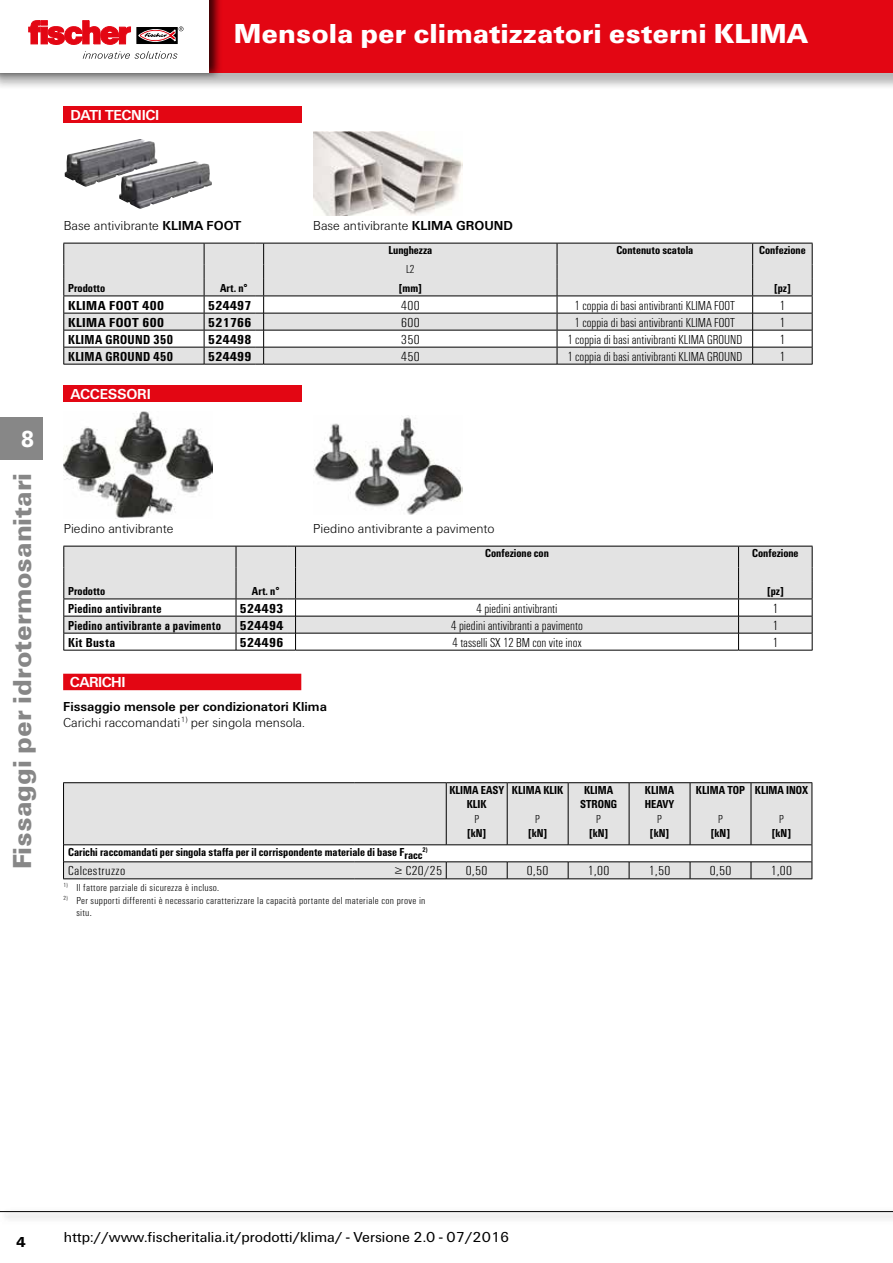
<style>
.page{position:relative;width:893px;height:1263px;background:#fff}
.page>*{position:absolute;margin:0;border:0;box-sizing:border-box;transform-origin:0 0}
.t1{font:900 28.5px "Fi We";color:#fff}
.t2{font:900 27px "Fi We";color:#878787}
.t3{font:900 24px "Fi We";color:#fff;scale:.88 1}
.t4{font:15px "Fi We";color:#000}
.t5{font:700 15px "Fi We";letter-spacing:-.02em;color:#fff}
.t6{font:700 15px "Fi We";letter-spacing:-.04em;color:#fff}
.t7{font:900 15px "Fi We";color:#000}
.t8{font:300 condensed 13.5px "Fi We";color:#000}
.t9{font:300 13.5px "Fi We";color:#000}
.t10{font:700 13.5px/16.2px "Fi We";color:#000}
.t11{font:700 condensed 13.5px "Fi We";letter-spacing:.025em;color:#000;scale:1.1 1}
.t12{font:300 condensed 13.5px "Fi We";color:#000;scale:1.1 1}
.t13{font:700 condensed 13.5px "Fi We";letter-spacing:.025em;color:#000;scale:.92 1}
.t14{font:700 condensed 13.5px "Fi We";letter-spacing:.025em;color:#000}
.t15{font:300 condensed 13.5px "Fi We";letter-spacing:.025em;color:#000;scale:1.1 1}
.t16{font:700 condensed 12px/14.4px "Fi We";color:#000;text-align:center}
.t17{font:300 condensed 12px "Fi We";color:#000}
.t18{font:300 condensed 10.5px/12.6px "Fi We";letter-spacing:.025em;color:#000;scale:1.1 1}
.t19{font:700 condensed 7.05px "Fi We";color:#000}
.s1{font-weight:700}
.s2{font-weight:300}
</style>
<div class="page">
<div style="left:0;top:1207px;width:893px;height:17px;background:#000;opacity:.75"></div>
<hr style="left:0;top:1211px;width:893px;height:1px;background:#000">
<div style="left:0;top:0;width:893px;height:91px;background:#000;opacity:.29"></div>
<div style="left:0;top:0;width:893px;height:72px;background:#e30613"></div>
<div style="left:0;top:0;width:223px;height:81px;background:#000;opacity:.75"></div>
<div style="left:0;top:0;width:208px;height:72px;background:#fff"></div>
<svg style="left:137px;top:27px;width:41px;height:17px"></svg>
<svg style="left:29px;top:21px;width:102px;height:24px"></svg>
<svg style="left:139px;top:26px;width:44px;height:15px"></svg>
<svg style="left:83px;top:51px;width:94px;height:8px"></svg>
<div style="left:0;top:417px;width:43px;height:42px;background:#878787"></div>
<svg style="left:63px;top:243px;width:750px;height:122px"></svg>
<div style="left:64px;top:106px;width:238px;height:17px;background:#e30613"></div>
<img style="left:65px;top:139px;width:147px;height:70px">
<img style="left:313px;top:132px;width:149px;height:84px">
<svg style="left:63px;top:546px;width:750px;height:105px"></svg>
<div style="left:64px;top:386px;width:238px;height:16px;background:#e30613"></div>
<img style="left:64px;top:411px;width:149px;height:108px">
<img style="left:313px;top:417px;width:149px;height:97px">
<div style="left:64px;top:783px;width:748px;height:61px;background:#e3e3e3"></div>
<hr style="left:446px;top:783px;width:1px;height:62px;background:#000">
<hr style="left:507px;top:783px;width:1px;height:62px;background:#000">
<hr style="left:568px;top:783px;width:1px;height:62px;background:#000">
<hr style="left:629px;top:783px;width:1px;height:62px;background:#000">
<hr style="left:690px;top:783px;width:1px;height:62px;background:#000">
<hr style="left:751px;top:783px;width:1px;height:62px;background:#000">
<hr style="left:812px;top:783px;width:1px;height:62px;background:#000">
<hr style="left:446px;top:782px;width:61px;height:1px;background:#000">
<hr style="left:507px;top:782px;width:61px;height:1px;background:#000">
<hr style="left:568px;top:782px;width:61px;height:1px;background:#000">
<hr style="left:629px;top:782px;width:61px;height:1px;background:#000">
<hr style="left:690px;top:782px;width:61px;height:1px;background:#000">
<hr style="left:751px;top:782px;width:61px;height:1px;background:#000">
<hr style="left:63px;top:782px;width:291px;height:1px;background:#000">
<hr style="left:63px;top:783px;width:1px;height:62px;background:#000">
<hr style="left:354px;top:782px;width:92px;height:1px;background:#000">
<hr style="left:64px;top:844px;width:290px;height:1px;background:#000">
<hr style="left:354px;top:844px;width:92px;height:1px;background:#000">
<hr style="left:446px;top:844px;width:61px;height:1px;background:#000">
<hr style="left:507px;top:844px;width:61px;height:1px;background:#000">
<hr style="left:568px;top:844px;width:61px;height:1px;background:#000">
<hr style="left:629px;top:844px;width:61px;height:1px;background:#000">
<hr style="left:690px;top:844px;width:61px;height:1px;background:#000">
<hr style="left:751px;top:844px;width:61px;height:1px;background:#000">
<svg style="left:63px;top:845px;width:750px;height:34px"></svg>
<div style="left:63px;top:674px;width:238px;height:16px;background:#e30613"></div>
<p class="t5" style="left:71px;top:107px;width:90px">DATI TECNICI</p>
<h1 class="t1" style="left:234px;top:17px;width:576px">Mensola per climatizzatori esterni KLIMA</h1>
<h3 class="t3" style="left:21px;top:425px;width:16px">8</h3>
<h2 class="t2" style="left:7px;top:869px;width:398px;rotate:-90deg">Fissaggi per idrotermosanitari</h2>
<p class="t9" style="left:64px;top:218px;width:179px">Base antivibrante <span class="s1">KLIMA FOOT</span></p>
<p class="t9" style="left:313px;top:218px;width:201px">Base antivibrante <span class="s1">KLIMA GROUND</span></p>
<p class="t16" style="left:388px;top:243px;width:45px">Lunghezza</p>
<p class="t16" style="left:616px;top:243px;width:79px">Contenuto scatola</p>
<p class="t16" style="left:759px;top:243px;width:48px">Confezione</p>
<p class="t17" style="left:406px;top:263px;width:10px">L2</p>
<p class="t16" style="left:68px;top:281px;width:39px">Prodotto</p>
<p class="t16" style="left:220px;top:281px;width:29px">Art. n°</p>
<p class="t16" style="left:399px;top:281px;width:25px">[mm]</p>
<p class="t16" style="left:774px;top:281px;width:18px">[pz]</p>
<p class="t11" style="left:68px;top:297px;width:89px">KLIMA FOOT 400</p>
<p class="t11" style="left:208px;top:297px;width:41px">524497</p>
<p class="t12" style="left:401px;top:298px;width:18px">400</p>
<p class="t8" style="left:575px;top:298px;width:162px">1 coppia di basi antivibranti KLIMA FOOT</p>
<p class="t12" style="left:779px;top:298px;width:7px">1</p>
<p class="t11" style="left:68px;top:314px;width:89px">KLIMA FOOT 600</p>
<p class="t11" style="left:208px;top:314px;width:41px">521766</p>
<p class="t12" style="left:401px;top:315px;width:18px">600</p>
<p class="t8" style="left:575px;top:315px;width:162px">1 coppia di basi antivibranti KLIMA FOOT</p>
<p class="t12" style="left:779px;top:315px;width:7px">1</p>
<p class="t14" style="left:68px;top:331px;width:107px">KLIMA GROUND 350</p>
<p class="t11" style="left:208px;top:331px;width:41px">524498</p>
<p class="t12" style="left:401px;top:332px;width:18px">350</p>
<p class="t8" style="left:567px;top:332px;width:176px">1 coppia di basi antivibranti KLIMA GROUND</p>
<p class="t12" style="left:779px;top:332px;width:7px">1</p>
<p class="t14" style="left:68px;top:348px;width:107px">KLIMA GROUND 450</p>
<p class="t11" style="left:208px;top:348px;width:41px">524499</p>
<p class="t12" style="left:401px;top:349px;width:18px">450</p>
<p class="t8" style="left:567px;top:349px;width:176px">1 coppia di basi antivibranti KLIMA GROUND</p>
<p class="t12" style="left:779px;top:349px;width:7px">1</p>
<p class="t5" style="left:71px;top:386px;width:82px">ACCESSORI</p>
<p class="t9" style="left:64px;top:521px;width:111px">Piedino antivibrante</p>
<p class="t9" style="left:313px;top:521px;width:183px">Piedino antivibrante a pavimento</p>
<p class="t16" style="left:485px;top:546px;width:65px">Confezione con</p>
<p class="t16" style="left:752px;top:546px;width:48px">Confezione</p>
<p class="t16" style="left:68px;top:583px;width:39px">Prodotto</p>
<p class="t16" style="left:252px;top:583px;width:29px">Art. n°</p>
<p class="t16" style="left:767px;top:583px;width:18px">[pz]</p>
<p class="t13" style="left:68px;top:600px;width:103px">Piedino antivibrante</p>
<p class="t11" style="left:240px;top:600px;width:41px">524493</p>
<p class="t8" style="left:477px;top:601px;width:82px">4 piedini antivibranti</p>
<p class="t12" style="left:772px;top:601px;width:7px">1</p>
<p class="t13" style="left:68px;top:617px;width:168px">Piedino antivibrante a pavimento</p>
<p class="t11" style="left:240px;top:617px;width:41px">524494</p>
<p class="t8" style="left:451px;top:618px;width:133px">4 piedini antivibranti a pavimento</p>
<p class="t12" style="left:772px;top:618px;width:7px">1</p>
<p class="t14" style="left:68px;top:634px;width:49px">Kit Busta</p>
<p class="t11" style="left:240px;top:634px;width:41px">524496</p>
<p class="t8" style="left:452px;top:635px;width:131px">4 tasselli SX 12 BM con vite inox</p>
<p class="t12" style="left:772px;top:635px;width:7px">1</p>
<p class="t6" style="left:70px;top:673px;width:57px">CARICHI</p>
<p class="t10" style="left:63px;top:698px;width:265px">Fissaggio mensole per condizionatori Klima<br><span class="s2">Carichi raccomandati</span><sup>1)</sup> <span class="s2">per singola mensola.</span></p>
<p class="t16" style="left:449px;top:783px;width:56px">KLIMA EASY<br>KLIK</p>
<p class="t17" style="left:474px;top:812px;width:6px">P</p>
<p class="t16" style="left:467px;top:826px;width:21px">[kN]</p>
<p class="t16" style="left:512px;top:783px;width:53px">KLIMA KLIK</p>
<p class="t17" style="left:535px;top:812px;width:6px">P</p>
<p class="t16" style="left:528px;top:826px;width:21px">[kN]</p>
<p class="t16" style="left:580px;top:783px;width:39px">KLIMA<br>STRONG</p>
<p class="t17" style="left:596px;top:812px;width:6px">P</p>
<p class="t16" style="left:589px;top:826px;width:21px">[kN]</p>
<p class="t16" style="left:645px;top:783px;width:31px;text-align:left">KLIMA<br>HEAVY</p>
<p class="t17" style="left:657px;top:812px;width:6px">P</p>
<p class="t16" style="left:650px;top:826px;width:21px">[kN]</p>
<p class="t16" style="left:696px;top:783px;width:51px">KLIMA TOP</p>
<p class="t17" style="left:718px;top:812px;width:6px">P</p>
<p class="t16" style="left:711px;top:826px;width:21px">[kN]</p>
<p class="t16" style="left:755px;top:783px;width:55px">KLIMA INOX</p>
<p class="t17" style="left:779px;top:812px;width:6px">P</p>
<p class="t16" style="left:772px;top:826px;width:21px">[kN]</p>
<p class="t16" style="left:68px;top:845px;width:356px">Carichi raccomandati per singola staffa per il corrispondente materiale di base Fracc</p>
<p class="t19" style="left:423px;top:845px;width:7px">2)</p>
<p class="t15" style="left:68px;top:864px;width:54px">Calcestruzzo</p>
<p class="t12" style="left:395px;top:864px;width:44px">≥ C20/25</p>
<p class="t12" style="left:466px;top:864px;width:21px">0,50</p>
<p class="t12" style="left:527px;top:864px;width:21px">0,50</p>
<p class="t12" style="left:588px;top:864px;width:21px">1,00</p>
<p class="t12" style="left:649px;top:864px;width:21px">1,50</p>
<p class="t12" style="left:710px;top:864px;width:21px">0,50</p>
<p class="t12" style="left:771px;top:864px;width:21px">1,00</p>
<p class="t18" style="left:64px;top:881px;width:143px"><sup>1)</sup> Il fattore parziale di sicurezza è incluso.</p>
<p class="t18" style="left:76px;top:894px;width:319px;text-indent:-13px"><sup>2)</sup> Per supporti differenti è necessario caratterizzare la capacità portante del materiale con prove in situ.</p>
<p class="t7" style="left:17px;top:1234px;width:11px">4</p>
<p class="t4" style="left:64px;top:1228px;width:447px">http://www.fischeritalia.it/prodotti/klima/ - Versione 2.0 - 07/2016</p>
</div>
